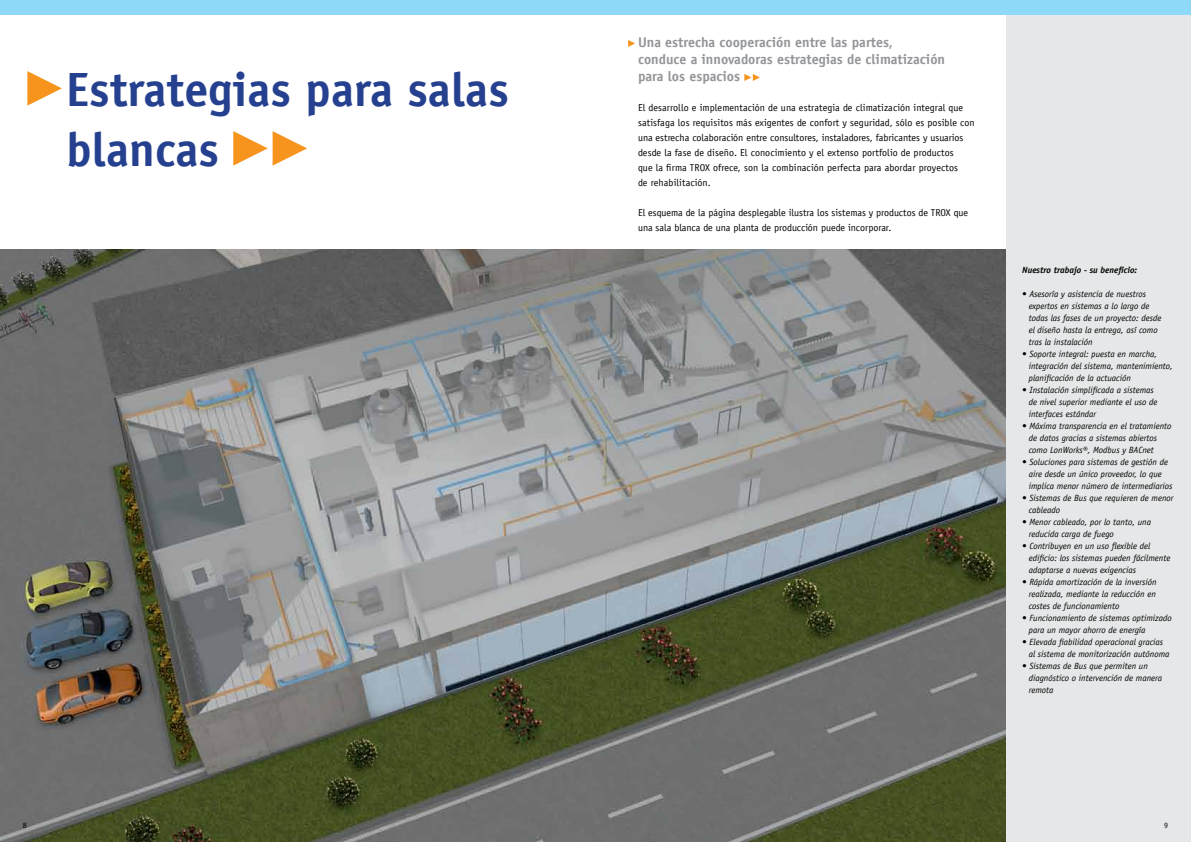
<style>
.page{position:relative;width:1191px;height:842px;background:#fff}
.page>*{position:absolute;margin:0;border:0;box-sizing:border-box;transform-origin:0 0}
.t1{font:700 48px/60px "TROX Officina Sans";color:#25408f}
.t2{font:700 14px/17px "TROX Officina Sans";color:#939598}
.t3{font:10px/15px "TROX Officina Sans";color:#000}
.t4{font:italic 9px/12px "TROX Officina Sans";color:#000}
.t5{font:italic 700 9px "TROX Officina Sans";color:#000}
.t6{font:8px "TROX Officina Sans";color:#000}
</style>
<div class="page">
<img style="left:0;top:249px;width:1006px;height:593px">
<div style="left:1006px;top:0;width:185px;height:842px;background:#e6e7e8"></div>
<svg style="left:744px;top:74px;width:16px;height:7px"></svg>
<svg style="left:628px;top:40px;width:7px;height:7px"></svg>
<svg style="left:233px;top:131px;width:74px;height:35px"></svg>
<svg style="left:27px;top:71px;width:35px;height:35px"></svg>
<div style="left:0;top:0;width:1191px;height:14px;background:#8ed8f8"></div>
<h1 class="t1" style="left:66px;top:59px;width:444px">Estrategias para salas blancas</h1>
<h2 class="t2" style="left:638px;top:34px;width:308px">Una estrecha cooperación entre las partes,<br>conduce a innovadoras estrategias de climatización para los espacios</h2>
<p class="t3" style="left:638px;top:100px;width:338px">El desarrollo e implementación de una estrategia de climatización integral que satisfaga los requisitos más exigentes de confort y seguridad, sólo es posible con una estrecha colaboración entre consultores, instaladores, fabricantes y usuarios desde la fase de diseño. El conocimiento y el extenso portfolio de productos<br>que la firma TROX ofrece, son la combinación perfecta para abordar proyectos<br>de rehabilitación.</p>
<p class="t3" style="left:638px;top:205px;width:332px">El esquema de la página desplegable ilustra los sistemas y productos de TROX que una sala blanca de una planta de producción puede incorporar.</p>
<p class="t5" style="left:1022px;top:264px;width:116px">Nuestro trabajo - su beneficio:</p>
<p class="t4" style="left:1028px;top:288px;width:134px;text-indent:-7px">• Asesoría y asistencia de nuestros expertos en sistemas a lo largo de todas las fases de un proyecto: desde el diseño hasta la entrega, así como tras la instalación</p>
<p class="t4" style="left:1028px;top:348px;width:146px;text-indent:-7px">• Soporte integral: puesta en marcha, integración del sistema, mantenimiento, planificación de la actuación</p>
<p class="t4" style="left:1028px;top:384px;width:130px;text-indent:-7px">• Instalación simplificada a sistemas de nivel superior mediante el uso de interfaces estándar</p>
<p class="t4" style="left:1028px;top:420px;width:144px;text-indent:-7px">• Máxima transparencia en el tratamiento de datos gracias a sistemas abiertos como LonWorks®, Modbus y BACnet</p>
<p class="t4" style="left:1028px;top:456px;width:145px;text-indent:-7px">• Soluciones para sistemas de gestión de aire desde un único proveedor, lo que implica menor número de intermediarios</p>
<p class="t4" style="left:1028px;top:492px;width:146px;text-indent:-7px">• Sistemas de Bus que requieren de menor cableado</p>
<p class="t4" style="left:1028px;top:516px;width:124px;text-indent:-7px">• Menor cableado, por lo tanto, una reducida carga de fuego</p>
<p class="t4" style="left:1028px;top:540px;width:143px;text-indent:-7px">• Contribuyen en un uso flexible del edificio: los sistemas pueden fácilmente adaptarse a nuevas exigencias</p>
<p class="t4" style="left:1028px;top:576px;width:129px;text-align:justify;text-indent:-7px">• Rápida amortización de la inversión realizada, mediante la reducción en costes de funcionamiento</p>
<p class="t4" style="left:1028px;top:612px;width:145px;text-indent:-7px">• Funcionamiento de sistemas optimizado para un mayor ahorro de energía</p>
<p class="t4" style="left:1028px;top:636px;width:142px;text-indent:-7px">• Elevada fiabilidad operacional gracias al sistema de monitorización autónoma</p>
<p class="t4" style="left:1028px;top:660px;width:135px;text-indent:-7px">• Sistemas de Bus que permiten un diagnóstico o intervención de manera remota</p>
<p class="t6" style="left:23px;top:820px;width:5px">8</p>
<p class="t6" style="left:1164px;top:820px;width:5px">9</p>
</div>
